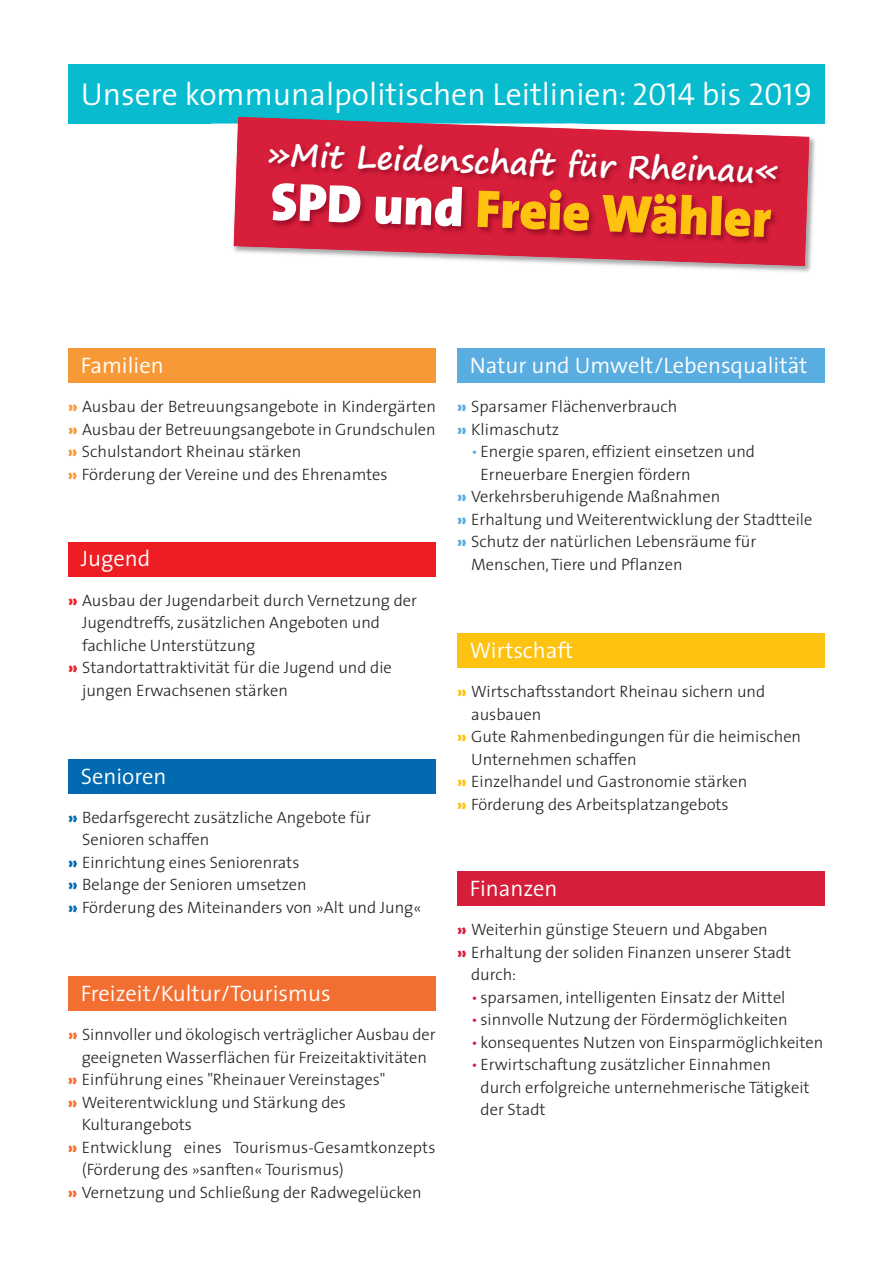
<style>
.page{position:relative;width:893px;height:1263px;background:#fff}
.page>*{position:absolute;margin:0;border:0;box-sizing:border-box;transform-origin:0 0}
.t1{font:900 53.7px "The Sans";color:#fec210}
.t2{font:300 31.8px "The Sans";color:#fff}
.t3{font:700 31.8px "Segoe Print";color:#fff}
.t4{font:300 22.5px "The Sans";color:#fff}
.t5{font:300 16.5px/22.5px "The Sans";color:#231f20}
.s1{font-family:"The Sans Semi Light Caps";font-weight:400}
.s2{color:#fff}
.s3{font-weight:900;color:#f89937}
.s4{font-weight:900;color:#ee1d23}
.s5{font-weight:900;color:#016ab0}
.s6{font-weight:900;color:#f36e31}
.s7{font-weight:900;color:#5aade0}
.s8{color:#5aade0}
.s9{font-weight:900;color:#fec210}
.s10{font-weight:900;color:#d61e3b}
.s11{color:#d61e3b}
</style>
<div class="page">
<div style="left:68px;top:349px;width:368px;height:34px;background:#f89937"></div>
<div style="left:68px;top:64px;width:757px;height:59px;background:#08bbce"></div>
<img style="left:228px;top:123px;width:593px;height:149px">
<img style="left:234px;top:117px;width:575px;height:149px">
<div style="left:68px;top:542px;width:368px;height:34px;background:#ee1d23"></div>
<div style="left:68px;top:759px;width:368px;height:34px;background:#016ab0"></div>
<div style="left:68px;top:977px;width:368px;height:34px;background:#f36e31"></div>
<div style="left:457px;top:349px;width:368px;height:34px;background:#5aade0"></div>
<div style="left:457px;top:634px;width:368px;height:34px;background:#fec210"></div>
<div style="left:457px;top:872px;width:368px;height:34px;background:#d61e3b"></div>
<h2 class="t2" style="left:81px;top:83px;width:733px">Unsere kommunalpolitischen Leitlinien: <span class="s1">2014</span> bis <span class="s1">2019</span></h2>
<h2 class="t3" style="left:267px;top:136px;width:513px;rotate:2deg">»Mit Leidenschaft für Rheinau«</h2>
<h1 class="t1" style="left:272px;top:156px;width:502px;rotate:2deg"><span class="s2">SPD und</span> Freie Wähler</h1>
<h3 class="t4" style="left:81px;top:358px;width:84px">Familien</h3>
<p class="t5" style="left:68px;top:397px;width:369px"><span class="s3">»</span> Ausbau der Betreuungsangebote in Kindergärten <span class="s3">»</span> Ausbau der Betreuungsangebote in Grundschulen <span class="s3">»</span> Schulstandort Rheinau stärken<br><span class="s3">»</span> Förderung der Vereine und des Ehrenamtes</p>
<h3 class="t4" style="left:81px;top:551px;width:71px">Jugend</h3>
<p class="t5" style="left:68px;top:590px;width:350px"><span class="s4">»</span> Ausbau der Jugendarbeit durch Vernetzung der</p>
<p class="t5" style="left:82px;top:613px;width:299px">Jugendtreffs, zusätzlichen Angeboten und</p>
<p class="t5" style="left:82px;top:635px;width:175px">fachliche Unterstützung</p>
<p class="t5" style="left:68px;top:658px;width:325px"><span class="s4">»</span> Standortattraktivität für die Jugend und die</p>
<p class="t5" style="left:82px;top:680px;width:207px">jungen Erwachsenen stärken</p>
<h3 class="t4" style="left:81px;top:768px;width:87px">Senioren</h3>
<p class="t5" style="left:68px;top:808px;width:304px"><span class="s5">»</span> Bedarfsgerecht zusätzliche Angebote für</p>
<p class="t5" style="left:82px;top:830px;width:129px">Senioren schaffen</p>
<p class="t5" style="left:68px;top:853px;width:233px"><span class="s5">»</span> Einrichtung eines Seniorenrats</p>
<p class="t5" style="left:68px;top:875px;width:240px"><span class="s5">»</span> Belange der Senioren umsetzen</p>
<p class="t5" style="left:68px;top:898px;width:355px"><span class="s5">»</span> Förderung des Miteinanders von »Alt und Jung«</p>
<h3 class="t4" style="left:81px;top:986px;width:251px">Freizeit/Kultur/Tourismus</h3>
<p class="t5" style="left:68px;top:1025px;width:369px"><span class="s6">»</span> Sinnvoller und ökologisch verträglicher Ausbau der</p>
<p class="t5" style="left:82px;top:1047px;width:347px">geeigneten Wasserflächen für Freizeitaktivitäten</p>
<p class="t5" style="left:68px;top:1070px;width:319px"><span class="s6">»</span> Einführung eines "Rheinauer Vereinstages"</p>
<p class="t5" style="left:68px;top:1092px;width:280px"><span class="s6">»</span> Weiterentwicklung und Stärkung des</p>
<p class="t5" style="left:82px;top:1115px;width:112px">Kulturangebots</p>
<p class="t5" style="left:68px;top:1137px;width:369px"><span class="s6">»</span> Entwicklung eines Tourismus-Gesamtkonzepts</p>
<p class="t5" style="left:82px;top:1160px;width:264px">(Förderung des »sanften« Tourismus)</p>
<p class="t5" style="left:68px;top:1182px;width:355px"><span class="s6">»</span> Vernetzung und Schließung der Radwegelücken</p>
<h3 class="t4" style="left:470px;top:358px;width:339px">Natur und Umwelt/Lebensqualität</h3>
<p class="t5" style="left:457px;top:397px;width:222px"><span class="s7">»</span> Sparsamer Flächenverbrauch <span class="s7">»</span> Klimaschutz</p>
<p class="t5" style="left:471px;top:442px;width:285px"><span class="s8">•</span> Energie sparen, effizient einsetzen und</p>
<p class="t5" style="left:480px;top:464px;width:212px">Erneuerbare Energien fördern</p>
<p class="t5" style="left:457px;top:487px;width:265px"><span class="s7">»</span> Verkehrsberuhigende Maßnahmen</p>
<p class="t5" style="left:457px;top:509px;width:357px"><span class="s7">»</span> Erhaltung und Weiterentwicklung der Stadtteile</p>
<p class="t5" style="left:457px;top:532px;width:301px"><span class="s7">»</span> Schutz der natürlichen Lebensräume für</p>
<p class="t5" style="left:471px;top:554px;width:213px">Menschen, Tiere und Pflanzen</p>
<h3 class="t4" style="left:470px;top:642px;width:105px">Wirtschaft</h3>
<p class="t5" style="left:457px;top:682px;width:310px"><span class="s9">»</span> Wirtschaftsstandort Rheinau sichern und</p>
<p class="t5" style="left:471px;top:704px;width:72px">ausbauen</p>
<p class="t5" style="left:457px;top:727px;width:346px"><span class="s9">»</span> Gute Rahmenbedingungen für die heimischen</p>
<p class="t5" style="left:471px;top:749px;width:167px">Unternehmen schaffen</p>
<p class="t5" style="left:457px;top:772px;width:292px"><span class="s9">»</span> Einzelhandel und Gastronomie stärken</p>
<p class="t5" style="left:457px;top:794px;width:273px"><span class="s9">»</span> Förderung des Arbeitsplatzangebots</p>
<h3 class="t4" style="left:470px;top:881px;width:89px">Finanzen</h3>
<p class="t5" style="left:457px;top:920px;width:312px"><span class="s10">»</span> Weiterhin günstige Steuern und Abgaben</p>
<p class="t5" style="left:457px;top:942px;width:336px"><span class="s10">»</span> Erhaltung der soliden Finanzen unserer Stadt</p>
<p class="t5" style="left:471px;top:965px;width:47px">durch:</p>
<p class="t5" style="left:471px;top:987px;width:316px"><span class="s11">•</span> sparsamen, intelligenten Einsatz der Mittel</p>
<p class="t5" style="left:471px;top:1010px;width:318px"><span class="s11">•</span> sinnvolle Nutzung der Fördermöglichkeiten</p>
<p class="t5" style="left:471px;top:1032px;width:354px"><span class="s11">•</span> konsequentes Nutzen von Einsparmöglichkeiten</p>
<p class="t5" style="left:481px;top:1055px;width:331px;text-indent:-9px"><span class="s11">•</span> Erwirtschaftung zusätzlicher Einnahmen durch erfolgreiche unternehmerische Tätigkeit der Stadt</p>
</div>
